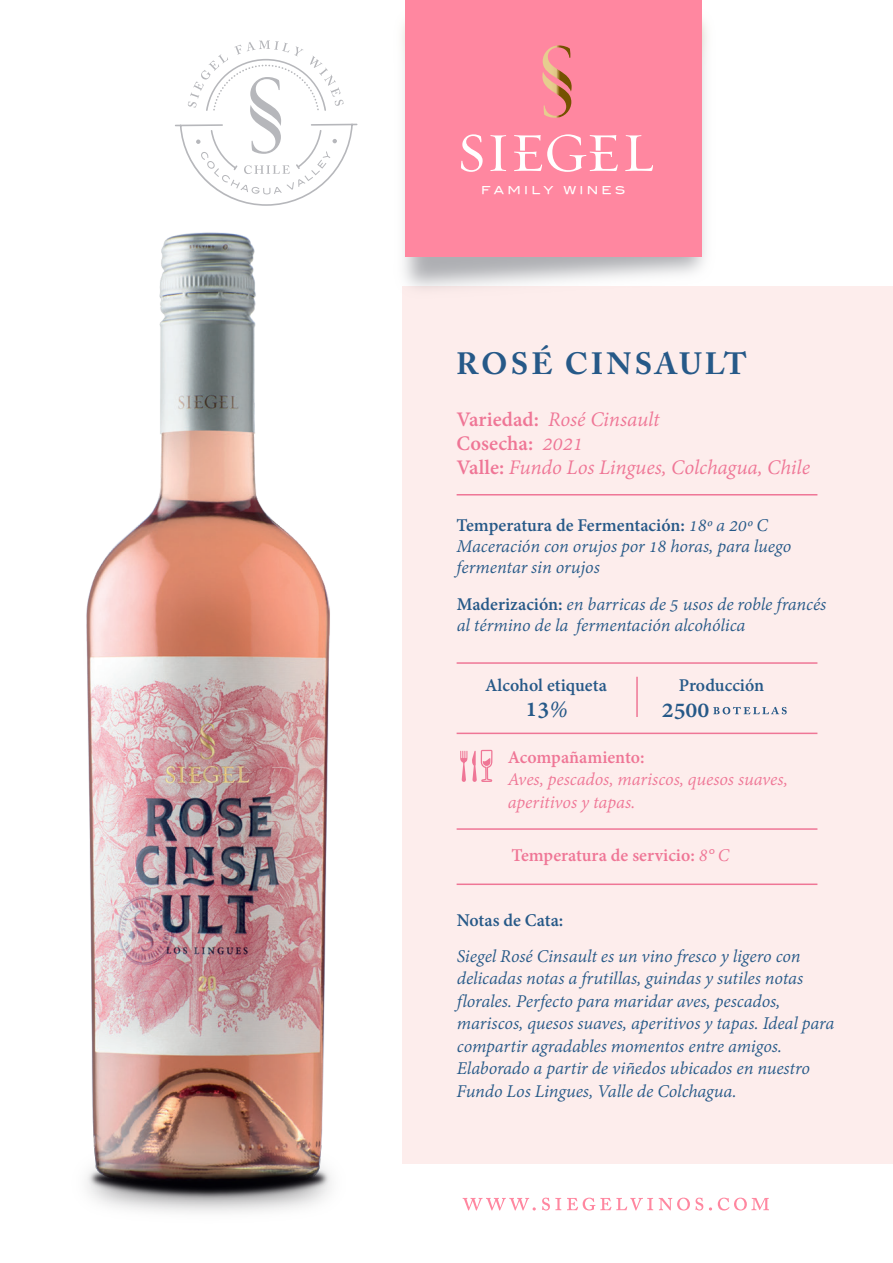
<style>
.page{position:relative;width:893px;height:1263px;background:#fff}
.page>*{position:absolute;margin:0;border:0;box-sizing:border-box;transform-origin:0 0}
.t1{font:700 30.6px "Adobe Caslon Pro";letter-spacing:.1em;color:#265988}
.t2{font:700 26.4px "Adobe Devanagari";color:#265988}
.t3{font:italic 22.5px/24px "Adobe Devanagari";letter-spacing:-.005em;color:#ef7696}
.t4{font:italic 19.5px/22.5px "Adobe Devanagari";letter-spacing:-.005em;color:#265988}
.t5{font:italic 19.5px/22.5px "Adobe Devanagari";letter-spacing:-.005em;color:#ef7696}
.t6{font:700 19.5px "Adobe Devanagari";color:#ef7696}
.t7{font:700 19.5px "Adobe Devanagari";color:#265988}
.t8{font:10.8px "Blair Md ITCTT Medium";letter-spacing:.3em;color:#fff}
.s1{font-weight:700;font-style:normal}
.s2{font-weight:400;font-style:italic}
</style>
<div class="page">
<img style="left:86px;top:232px;width:245px;height:981px">
<div style="left:402px;top:287px;width:491px;height:877px;background:#fdedec"></div>
<div style="left:405px;top:0;width:297px;height:256px;background:#ff87a0"></div>
<svg style="left:542px;top:45px;width:30px;height:73px"></svg>
<svg style="left:461px;top:134px;width:192px;height:38px"></svg>
<svg style="left:175px;top:40px;width:182px;height:166px"></svg>
<svg style="left:463px;top:1197px;width:306px;height:13px"></svg>
<hr style="left:457px;top:494px;width:360px;height:1px;background:#ef7696">
<hr style="left:457px;top:662px;width:360px;height:2px;background:#ef7696">
<hr style="left:457px;top:733px;width:360px;height:1px;background:#ef7696">
<hr style="left:457px;top:828px;width:360px;height:2px;background:#ef7696">
<hr style="left:457px;top:883px;width:360px;height:2px;background:#ef7696">
<hr style="left:636px;top:677px;width:2px;height:40px;background:#ef7696">
<svg style="left:713px;top:707px;width:74px;height:7px"></svg>
<svg style="left:460px;top:750px;width:32px;height:32px"></svg>
<p class="t8" style="left:481px;top:184px;width:145px">FAMILY WINES</p>
<h1 class="t1" style="left:456px;top:345px;width:292px">ROSÉ CINSAULT</h1>
<p class="t3" style="left:457px;top:409px;width:355px"><span class="s1">Variedad:</span> Rosé Cinsault<br><span class="s1">Cosecha:</span> 2021<br><span class="s1">Valle:</span> Fundo Los Lingues, Colchagua, Chile</p>
<p class="t4" style="left:457px;top:516px;width:336px;line-height:21px"><span class="s1">Temperatura de Fermentación:</span> 18º a 20º C<br>Maceración con orujos por 18 horas, para luego fermentar sin orujos</p>
<p class="t4" style="left:457px;top:596px;width:371px;line-height:21px"><span class="s1">Maderización:</span> en barricas de 5 usos de roble francés al término de la fermentación alcohólica</p>
<p class="t7" style="left:485px;top:674px;width:123px">Alcohol etiqueta</p>
<p class="t7" style="left:679px;top:674px;width:87px">Producción</p>
<h2 class="t2" style="left:525px;top:693px;width:44px">13<span class="s2">%</span></h2>
<h2 class="t2" style="left:662px;top:694px;width:49px">2500</h2>
<p class="t6" style="left:508px;top:746px;width:138px">Acompañamiento:</p>
<p class="t5" style="left:508px;top:770px;width:282px">Aves, pescados, mariscos, quesos suaves, aperitivos y tapas.</p>
<p class="t6" style="left:511px;top:844px;width:219px">Temperatura de servicio: <span class="s2">8° C</span></p>
<p class="t7" style="left:457px;top:909px;width:108px">Notas de Cata:</p>
<p class="t4" style="left:457px;top:946px;width:379px">Siegel Rosé Cinsault es un vino fresco y ligero con delicadas notas a frutillas, guindas y sutiles notas florales. Perfecto para maridar aves, pescados, mariscos, quesos suaves, aperitivos y tapas. Ideal para compartir agradables momentos entre amigos.<br>Elaborado a partir de viñedos ubicados en nuestro Fundo Los Lingues, Valle de Colchagua.</p>
</div>
